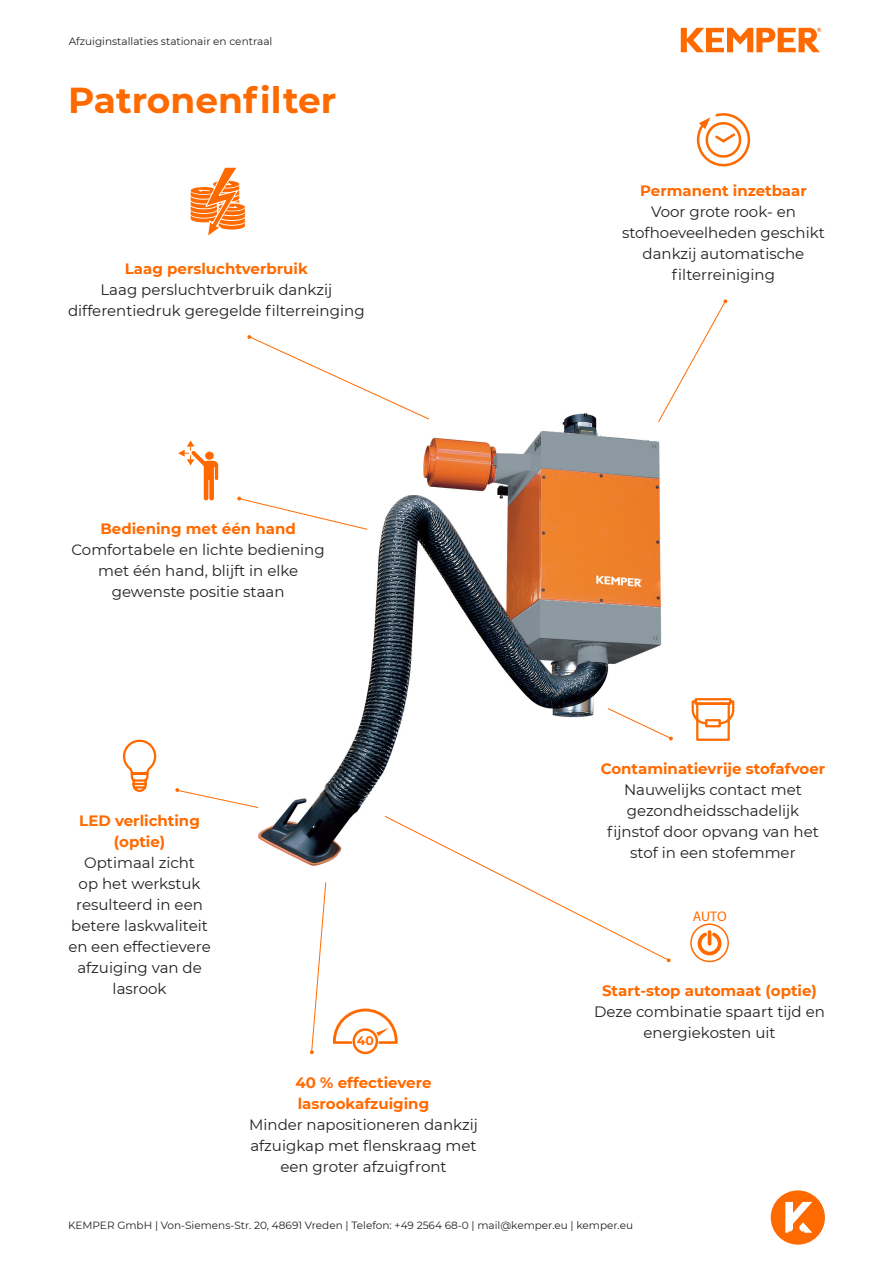
<style>
.page{position:relative;width:893px;height:1263px;background:#fff}
.page>*{position:absolute;margin:0;border:0;box-sizing:border-box;transform-origin:0 0}
.t1{font:700 36px "Montserrat";color:#ff6a00}
.t2{font:15px/21px "Montserrat";color:#231f20;text-align:center}
.t3{font:700 15px/21.6px "Montserrat";color:#ff6a00}
.t4{font:13.95px "Myriad Pro";color:#ff6a00}
.t5{font:700 12.3px "Montserrat";color:#ff6a00}
.t6{font:10.5px "Montserrat";color:#231f20}
.s1{font-size:14.1px}
</style>
<div class="page">
<svg style="left:771px;top:1190px;width:54px;height:54px"></svg>
<svg style="left:681px;top:28px;width:140px;height:24px"></svg>
<img style="left:122px;top:413px;width:573px;height:642px">
<svg style="left:608px;top:708px;width:65px;height:33px"></svg>
<svg style="left:658px;top:299px;width:69px;height:123px"></svg>
<svg style="left:310px;top:882px;width:16px;height:172px"></svg>
<svg style="left:333px;top:1008px;width:65px;height:47px"></svg>
<svg style="left:690px;top:697px;width:45px;height:45px"></svg>
<svg style="left:247px;top:335px;width:182px;height:84px"></svg>
<svg style="left:237px;top:497px;width:130px;height:33px"></svg>
<svg style="left:178px;top:440px;width:40px;height:61px"></svg>
<svg style="left:696px;top:932px;width:27px;height:25px"></svg>
<div style="left:690px;top:923px;width:39px;height:39px;border:2px solid #ff6a00;border-radius:50%"></div>
<svg style="left:385px;top:816px;width:286px;height:146px"></svg>
<svg style="left:175px;top:788px;width:83px;height:20px"></svg>
<svg style="left:696px;top:113px;width:54px;height:54px"></svg>
<svg style="left:191px;top:167px;width:54px;height:69px"></svg>
<svg style="left:124px;top:740px;width:33px;height:53px"></svg>
<p class="t6" style="left:69px;top:35px;width:205px">Afzuiginstallaties stationair en centraal</p>
<h1 class="t1" style="left:68px;top:74px;width:270px">Patronenfilter</h1>
<p class="t3" style="left:125px;top:257px;width:185px">Laag persluchtverbruik</p>
<p class="t2" style="left:68px;top:279px;width:298px">Laag persluchtverbruik dankzij differentiedruk geregelde filterreinging</p>
<p class="t3" style="left:100px;top:517px;width:197px">Bediening met één hand</p>
<p class="t2" style="left:72px;top:539px;width:255px">Comfortabele en lichte bediening met één hand, blijft in elke gewenste positie staan</p>
<p class="t3" style="left:79px;top:810px;width:122px;line-height:21px;text-align:center">LED verlichting (optie)</p>
<p class="t2" style="left:68px;top:852px;width:144px">Optimaal zicht<br>op het werkstuk resulteerd in een betere laskwaliteit en een effectievere afzuiging van de lasrook</p>
<p class="t5" style="left:357px;top:1032px;width:18px">40</p>
<p class="t3" style="left:296px;top:1071px;width:137px">40 % effectievere lasrookafzuiging</p>
<p class="t2" style="left:249px;top:1114px;width:230px">Minder napositioneren dankzij afzuigkap met flenskraag met een groter afzuigfront</p>
<p class="t3" style="left:640px;top:179px;width:168px">Permanent inzetbaar</p>
<p class="t2" style="left:622px;top:201px;width:204px">Voor grote rook- en stofhoeveelheden geschikt dankzij automatische filterreiniging</p>
<p class="t3" style="left:601px;top:757px;width:226px">Contaminatievrije stofafvoer</p>
<p class="t2" style="left:607px;top:779px;width:213px">Nauwelijks contact met gezondheidsschadelijk fijnstof door opvang van het stof in een stofemmer</p>
<p class="t4" style="left:693px;top:908px;width:36px"><span class="s1">A</span>UTO</p>
<p class="t3" style="left:602px;top:979px;width:216px">Start-stop automaat (optie)</p>
<p class="t2" style="left:594px;top:1000px;width:232px">Deze combinatie spaart tijd en energiekosten uit</p>
<p class="t6" style="left:68px;top:1218px;width:567px">KEMPER GmbH | Von-Siemens-Str. 20, 48691 Vreden | Telefon: +49 2564 68-0 | mail@kemper.eu | kemper.eu</p>
</div>
